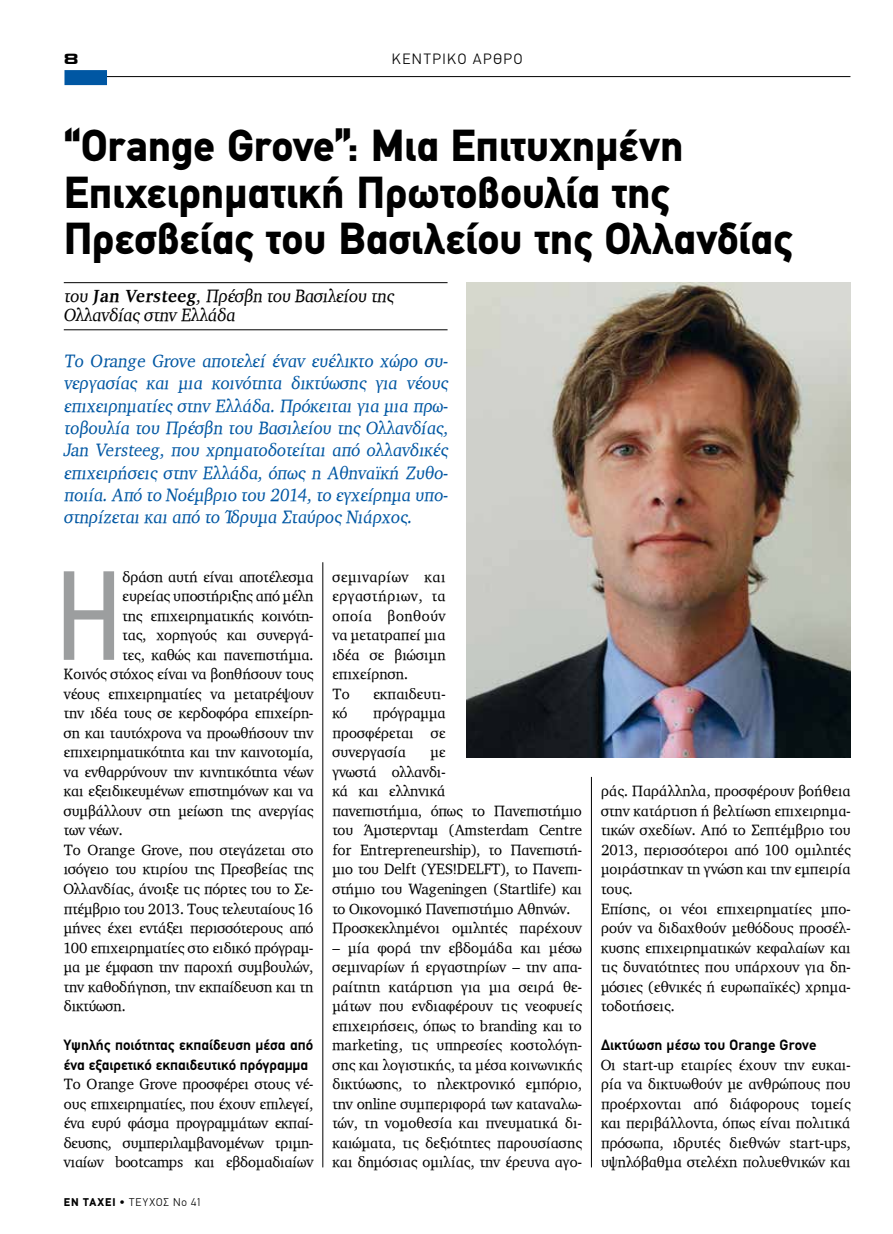
<style>
.page{position:relative;width:893px;height:1234px;background:#fff}
.page>*{position:absolute;margin:0;border:0;box-sizing:border-box;transform-origin:0 0}
.t1{font:127.05px "PF Din Text Condensed";color:#9c9e9f}
.t2{font:900 45px/46.5px "PF Din Text";letter-spacing:-.005em;color:#000}
.t3{font:18px/22.4px "PF Diplomat";letter-spacing:.01em;color:#0057a3;text-align:justify;scale:.95 1}
.t4{font:18px/19.5px "PF Diplomat";color:#000;scale:.95 1}
.t5{font:15px/19.5px "PF Diplomat";color:#000;text-align:justify}
.t6{font:700 15px/19.5px "PF Din Text";color:#000}
.t7{font:15px/19.5px "PF Diplomat";letter-spacing:.025em;color:#000}
.t8{font:300 15px "PF Din Text";letter-spacing:.105em;color:#000}
.t9{font:700 15px "PF Euroset";color:#000}
.t10{font:300 11.25px "PF Din Text";letter-spacing:.085em;color:#000}
.s1{font-weight:700}
.s2{font-weight:900}
.s3{font-weight:400}
</style>
<div class="page">
<hr style="left:591px;top:776px;width:1px;height:391px;background:#000">
<hr style="left:323px;top:562px;width:1px;height:605px;background:#000">
<img style="left:467px;top:282px;width:383px;height:475px">
<hr style="left:64px;top:282px;width:384px;height:1px;background:#000">
<hr style="left:64px;top:329px;width:384px;height:1px;background:#000">
<hr style="left:72px;top:76px;width:778px;height:1px;background:#000">
<div style="left:64px;top:70px;width:43px;height:15px;background:#0057a3"></div>
<p class="t9" style="left:64px;top:49px;width:16px">8</p>
<p class="t8" style="left:392px;top:50px;width:132px">ΚΕΝΤΡΙΚΟ ΑΡΘΡΟ</p>
<h2 class="t2" style="left:64px;top:122px;width:731px">“Orange Grove”: Μια Επιτυχημένη<br>Επιχειρηματική Πρωτοβουλία της<br>Πρεσβείας του Βασιλείου της Ολλανδίας</h2>
<p class="t4" style="left:64px;top:285px;width:351px">του <span class="s1">Jan Versteeg</span>, Πρέσβη του Βασιλείου της<br>Ολλανδίας στην Ελλάδα</p>
<p class="t3" style="left:64px;top:349px;width:408px">Τo Orange Grove αποτελεί έναν ευέλικτο χώρο συ&shy;νεργασίας και μια κοινότητα δικτύωσης για νέους επιχειρηματίες στην Ελλάδα. Πρόκειται για μια πρω&shy;τοβουλία του Πρέσβη του Βασιλείου της Ολλανδίας, Jan Versteeg, που χρηματοδοτείται από ολλανδικές επιχειρήσεις στην Ελλάδα, όπως η Αθηναϊκή Ζυθο&shy;ποιία. Από το Νοέμβριο του 2014, το εγχείρημα υπο&shy;στηρίζεται και από το Ίδρυμα Σταύρος Νιάρχος.</p>
<h1 class="t1" style="left:55px;top:542px;width:69px">Η</h1>
<p class="t5" style="left:123px;top:566px;width:192px">δράση αυτή είναι αποτέλεσμα</p>
<p class="t5" style="left:123px;top:586px;width:192px">ευρείας υποστήριξης από μέλη</p>
<p class="t5" style="left:123px;top:605px;width:192px">της επιχειρηματικής κοινότη-</p>
<p class="t5" style="left:123px;top:625px;width:192px">τας, χορηγούς και συνεργά-</p>
<p class="t5" style="left:123px;top:644px;width:192px">τες, καθώς και πανεπιστήμια.</p>
<p class="t5" style="left:64px;top:664px;width:251px">Κοινός στόχος είναι να βοηθήσουν τους</p>
<p class="t5" style="left:64px;top:683px;width:251px">νέους επιχειρηματίες να μετατρέψουν</p>
<p class="t5" style="left:64px;top:703px;width:251px">την ιδέα τους σε κερδοφόρα επιχείρη-</p>
<p class="t5" style="left:64px;top:722px;width:251px">ση και ταυτόχρονα να προωθήσουν την</p>
<p class="t5" style="left:64px;top:742px;width:251px">επιχειρηματικότητα και την καινοτομία,</p>
<p class="t5" style="left:64px;top:761px;width:251px">να ενθαρρύνουν την κινητικότητα νέων</p>
<p class="t5" style="left:64px;top:781px;width:251px">και εξειδικευμένων επιστημόνων και να</p>
<p class="t5" style="left:64px;top:800px;width:251px">συμβάλλουν στη μείωση της ανεργίας</p>
<p class="t5" style="left:64px;top:820px;width:60px">των νέων.</p>
<p class="t5" style="left:64px;top:839px;width:251px">Το Orange Grove, που στεγάζεται στο</p>
<p class="t5" style="left:64px;top:859px;width:251px">ισόγειο του κτιρίου της Πρεσβείας της</p>
<p class="t5" style="left:64px;top:878px;width:251px">Ολλανδίας, άνοιξε τις πόρτες του το Σε-</p>
<p class="t5" style="left:64px;top:898px;width:251px">πτέμβριο του 2013. Τους τελευταίους 16</p>
<p class="t5" style="left:64px;top:917px;width:251px">μήνες έχει εντάξει περισσότερους από</p>
<p class="t5" style="left:64px;top:937px;width:251px">100 επιχειρηματίες στο ειδικό πρόγραμ-</p>
<p class="t5" style="left:64px;top:956px;width:251px">μα με έμφαση την παροχή συμβουλών,</p>
<p class="t5" style="left:64px;top:976px;width:251px">την καθοδήγηση, την εκπαίδευση και τη</p>
<p class="t5" style="left:64px;top:995px;width:63px">δικτύωση.</p>
<p class="t6" style="left:64px;top:1034px;width:251px">Υψηλής ποιότητας εκπαίδευση μέσα από ένα εξαιρετικό εκπαιδευτικό πρόγραμμα</p>
<p class="t5" style="left:64px;top:1073px;width:251px">Το Orange Grove προσφέρει στους νέ&shy;ους επιχειρηματίες, που έχουν επιλεγεί, ένα ευρύ φάσμα προγραμμάτων εκπαί&shy;δευσης, συμπεριλαμβανομένων τριμη&shy;νιαίων bootcamps και εβδομαδιαίων</p>
<p class="t10" style="left:64px;top:1195px;width:139px"><span class="s2">ΕΝ ΤΑΧΕΙ</span> <span class="s3">•</span> ΤΕΥΧΟΣ νο 41</p>
<p class="t7" style="left:332px;top:566px;width:115px">σεμιναρίων και εργαστήριων, τα οποία βοηθούν να μετατραπεί μια ιδέα σε βιώσιμη επιχείρηση.<br>Το</p>
<p class="t5" style="left:373px;top:683px;width:73px">εκπαιδευτι-</p>
<p class="t5" style="left:332px;top:703px;width:16px">κό</p>
<p class="t5" style="left:332px;top:703px;width:115px;text-indent:41px">πρόγραμμα προσφέρεται σε συνεργασία</p>
<p class="t5" style="left:332px;top:742px;width:251px;text-align:left;text-indent:98px">με<br>γνωστά ολλανδι-<br>κά και ελληνικά<br>πανεπιστήμια, όπως το Πανεπιστήμιο του Άμστερνταμ (Amsterdam Centre for Entrepreneurship), το Πανεπιστή&shy;μιο του Delft (YES!DELFT), το Πανεπι&shy;στήμιο του Wageningen (Startlife) και το Οικονομικό Πανεπιστήμιο Αθηνών.<br>Προσκεκλημένοι ομιλητές παρέχουν</p>
<p class="t5" style="left:332px;top:937px;width:251px">– μία φορά την εβδομάδα και μέσω σεμιναρίων ή εργαστηρίων – την απα&shy;ραίτητη κατάρτιση για μια σειρά θε&shy;μάτων που ενδιαφέρουν τις νεοφυείς επιχειρήσεις, όπως το branding και το marketing, τις υπηρεσίες κοστολόγη&shy;σης και λογιστικής, τα μέσα κοινωνικής δικτύωσης, το ηλεκτρονικό εμπόριο, την online συμπεριφορά των καταναλω&shy;τών, τη νομοθεσία και πνευματικά δι&shy;καιώματα, τις δεξιότητες παρουσίασης και δημόσιας ομιλίας, την έρευνα αγο-</p>
<p class="t5" style="left:601px;top:781px;width:251px;text-align:left">ράς. Παράλληλα, προσφέρουν βοήθεια στην κατάρτιση ή βελτίωση επιχειρημα&shy;τικών σχεδίων. Από το Σεπτέμβριο του<br>2013, περισσότεροι από 100 ομιλητές μοιράστηκαν τη γνώση και την εμπειρία τους.<br>Επίσης, οι νέοι επιχειρηματίες μπο&shy;ρούν να διδαχθούν μεθόδους προσέλ&shy;κυσης επιχειρηματικών κεφαλαίων και τις δυνατότητες που υπάρχουν για δη&shy;μόσιες (εθνικές ή ευρωπαϊκές) χρημα&shy;τοδοτήσεις.</p>
<p class="t6" style="left:601px;top:1034px;width:217px">Δικτύωση μέσω του Orange Grove</p>
<p class="t5" style="left:601px;top:1054px;width:251px">Οι start-up εταιρίες έχουν την ευκαι&shy;ρία να δικτυωθούν με ανθρώπους που προέρχονται από διάφορους τομείς και περιβάλλοντα, όπως είναι πολιτικά πρόσωπα, ιδρυτές διεθνών start-ups, υψηλόβαθμα στελέχη πολυεθνικών και</p>
</div>
